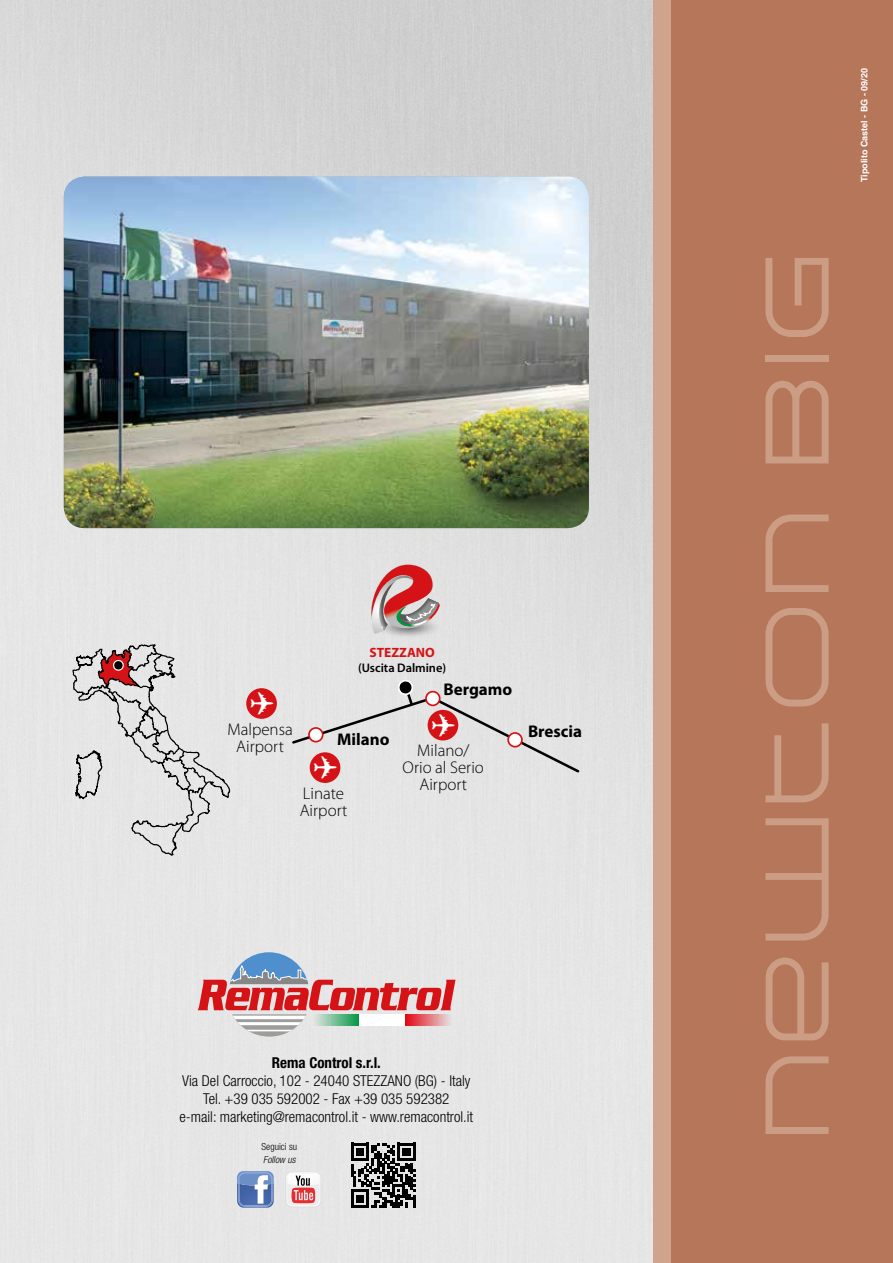
<style>
.page{position:relative;width:893px;height:1263px;background:#fff}
.page>*{position:absolute;margin:0;border:0;box-sizing:border-box;transform-origin:0 0}
.t1{font:91.05px "Arkitech";letter-spacing:.01em;color:#cc9d85}
.t2{font:300 16.95px/17px "Myriad Pro";color:#000;text-align:center}
.t3{font:700 16.95px "Myriad Pro";color:#000}
.t4{font:300 condensed 15px/18px "Helvetica Neue";color:#000;text-align:center}
.t5{font:700 condensed 15px "Helvetica Neue";color:#000}
.t6{font:700 13.5px "Myriad Pro";color:#d51317}
.t7{font:600 12.45px "Myriad Pro";color:#000}
.t8{font:300 condensed 9.75px "Helvetica Neue";color:#000}
.t9{font:italic 300 condensed 9.75px "Helvetica Neue";color:#000}
.t10{font:700 9px "Helvetica";color:#fff}
</style>
<div class="page">
<img style="left:0;top:0;width:654px;height:1263px">
<div style="left:654px;top:0;width:239px;height:1263px;background:#b5765a"></div>
<div style="left:654px;top:0;width:17px;height:1263px;background:#d0a38d"></div>
<img style="left:64px;top:176px;width:525px;height:352px">
<div style="left:246px;top:688px;width:31px;height:31px;background:#d51317;border-radius:50%"></div>
<div style="left:310px;top:752px;width:30px;height:31px;background:#d51317;border-radius:50%"></div>
<svg style="left:72px;top:644px;width:158px;height:211px;background:#d4d0d0"></svg>
<svg style="left:198px;top:952px;width:257px;height:84px;background:#d4aeb2"></svg>
<svg style="left:313px;top:1014px;width:46px;height:11px"></svg>
<div style="left:359px;top:1014px;width:46px;height:11px;background:#fff"></div>
<svg style="left:405px;top:1014px;width:46px;height:11px"></svg>
<svg style="left:351px;top:1143px;width:65px;height:65px;background:#5d5d5c"></svg>
<svg style="left:285px;top:1171px;width:37px;height:37px"></svg>
<svg style="left:237px;top:1171px;width:37px;height:37px"></svg>
<svg style="left:363px;top:557px;width:90px;height:82px;background:#d0adac"></svg>
<svg style="left:290px;top:677px;width:291px;height:101px;background:#dcd2d2"></svg>
<p class="t6" style="left:369px;top:644px;width:67px">STEZZANO</p>
<p class="t7" style="left:358px;top:660px;width:90px">(Uscita Dalmine)</p>
<p class="t3" style="left:443px;top:679px;width:70px">Bergamo</p>
<p class="t2" style="left:227px;top:721px;width:67px">Malpensa<br>Airport</p>
<p class="t3" style="left:337px;top:728px;width:54px">Milano</p>
<p class="t2" style="left:300px;top:785px;width:49px;text-align:left">Linate<br>Airport</p>
<p class="t2" style="left:403px;top:742px;width:83px">Milano/<br>Orio al Serio<br>Airport</p>
<p class="t3" style="left:528px;top:720px;width:56px">Brescia</p>
<p class="t5" style="left:272px;top:1053px;width:111px">Rema Control s.r.l.</p>
<p class="t4" style="left:179px;top:1071px;width:295px">Via Del Carroccio, 102 - 24040 STEZZANO (BG) - Italy<br>Tel. +39 035 592002 - Fax +39 035 592382<br>e-mail: marketing@remacontrol.it - www.remacontrol.it</p>
<p class="t8" style="left:262px;top:1141px;width:37px">Seguici su</p>
<p class="t9" style="left:263px;top:1154px;width:34px">Follow us</p>
<h1 class="t1" style="left:735px;top:1143px;width:895px;rotate:-90deg">newton big</h1>
<p class="t10" style="left:859px;top:182px;width:116px;rotate:-90deg">Tipolito Castel - BG - 09/20</p>
</div>
